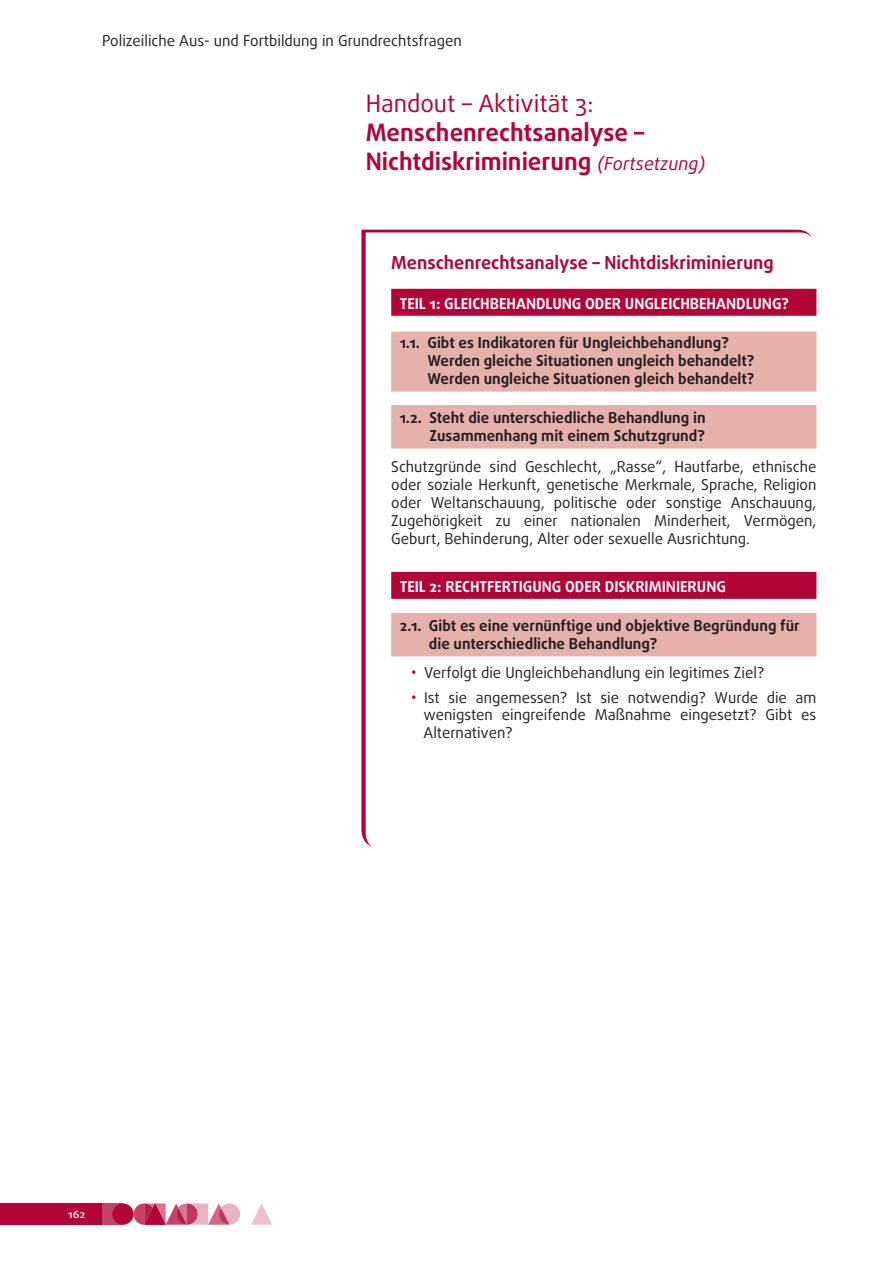
<style>
.page{position:relative;width:893px;height:1263px;background:#fff}
.page>*{position:absolute;margin:0;border:0;box-sizing:border-box;transform-origin:0 0}
.Titre_1{font:700 24px/28.8px "Daxline Pro";color:#b30437}
.Titre_2_Rouge{font:700 18px "Daxline Pro";color:#b30437}
.Texte_courant{font:15px/18px "Daxline Pro";color:#231f20;text-align:justify}
.Titre_encadré_30__2{font:700 15px/18px "Daxline Pro";color:#231f20;text-align:right}
.Puce_rouge{font:15px/17.2px "Daxline Pro";color:#231f20;text-align:justify}
.Titre_encadré_30__3{font:700 15px/18px "Daxline Pro";color:#231f20}
.Titre_encadré_100{font:700 15px "Daxline Pro";color:#fff}
.t1{font:500 10.5px "Daxline Pro";color:#fff;scale:1.1 1}
.s1{font-weight:400}
.s2{font-weight:400;font-style:italic;font-size:18px}
.s3{font-size:18px;color:#b30437}
</style>
<div class="page">
<svg style="left:366px;top:232px;width:450px;height:615px"></svg>
<div style="left:391px;top:289px;width:425px;height:27px;background:#b30437"></div>
<div style="left:391px;top:332px;width:425px;height:60px;background:#e5b1aa"></div>
<div style="left:391px;top:405px;width:425px;height:44px;background:#e5b1aa"></div>
<div style="left:391px;top:572px;width:425px;height:27px;background:#b30437"></div>
<div style="left:391px;top:613px;width:425px;height:43px;background:#e5b1aa"></div>
<div style="left:0;top:1203px;width:102px;height:22px;background:#b30437"></div>
<div style="left:102px;top:1203px;width:21px;height:22px;background:#c64269"></div>
<div style="left:112px;top:1203px;width:22px;height:22px;background:#b30437;border-radius:50%"></div>
<svg style="left:134px;top:1203px;width:106px;height:22px"></svg>
<svg style="left:251px;top:1204px;width:21px;height:21px"></svg>
<p class="Texte_courant" style="left:102px;top:31px;width:361px">Polizeiliche Aus- und Fortbildung in Grundrechtsfragen</p>
<p class="Titre_1" style="left:366px;top:89px;width:341px"><span class="s1">Handout – Aktivität 3:<br></span>Menschenrechtsanalyse –<br>Nichtdiskriminierung <span class="s2">(Fortsetzung)</span></p>
<p class="Titre_2_Rouge" style="left:391px;top:251px;width:384px">Menschenrechtsanalyse – Nichtdiskriminierung</p>
<p class="Titre_encadré_100" style="left:400px;top:293px;width:391px">TEIL 1: GLEICHBEHANDLUNG ODER UNGLEICHBEHANDLUNG?</p>
<p class="Titre_encadré_30__3" style="left:427px;top:333px;width:329px;text-indent:-28px">1.1. Gibt es Indikatoren für Ungleichbehandlung?<br>Werden gleiche Situationen ungleich behandelt?<br>Werden ungleiche Situationen gleich behandelt?</p>
<p class="Titre_encadré_30__2" style="left:400px;top:409px;width:307px">1.2. Steht die unterschiedliche Behandlung in<br>Zusammenhang mit einem Schutzgrund?</p>
<p class="Texte_courant" style="left:391px;top:457px;width:427px">Schutzgründe sind Geschlecht, „Rasse“, Hautfarbe, ethnische oder soziale Herkunft, genetische Merkmale, Sprache, Religion oder Weltanschauung, politische oder sonstige Anschauung, Zugehörigkeit zu einer nationalen Minderheit, Vermögen, Geburt, Behinderung, Alter oder sexuelle Ausrichtung.</p>
<p class="Titre_encadré_100" style="left:400px;top:576px;width:328px">TEIL 2: RECHTFERTIGUNG ODER DISKRIMINIERUNG</p>
<p class="Titre_encadré_30__2" style="left:429px;top:616px;width:372px;text-align:left;text-indent:-29px">2.1. Gibt es eine vernünftige und objektive Begründung für die unterschiedliche Behandlung?</p>
<p class="Puce_rouge" style="left:411px;top:664px;width:355px"><span class="s3">•</span> Verfolgt die Ungleichbehandlung ein legitimes Ziel?</p>
<p class="Puce_rouge" style="left:424px;top:689px;width:394px;text-indent:-13px"><span class="s3">•</span> Ist sie angemessen? Ist sie notwendig? Wurde die am wenigsten eingreifende Maßnahme eingesetzt? Gibt es Alternativen?</p>
<p class="t1" style="left:68px;top:1207px;width:17px">162</p>
</div>
